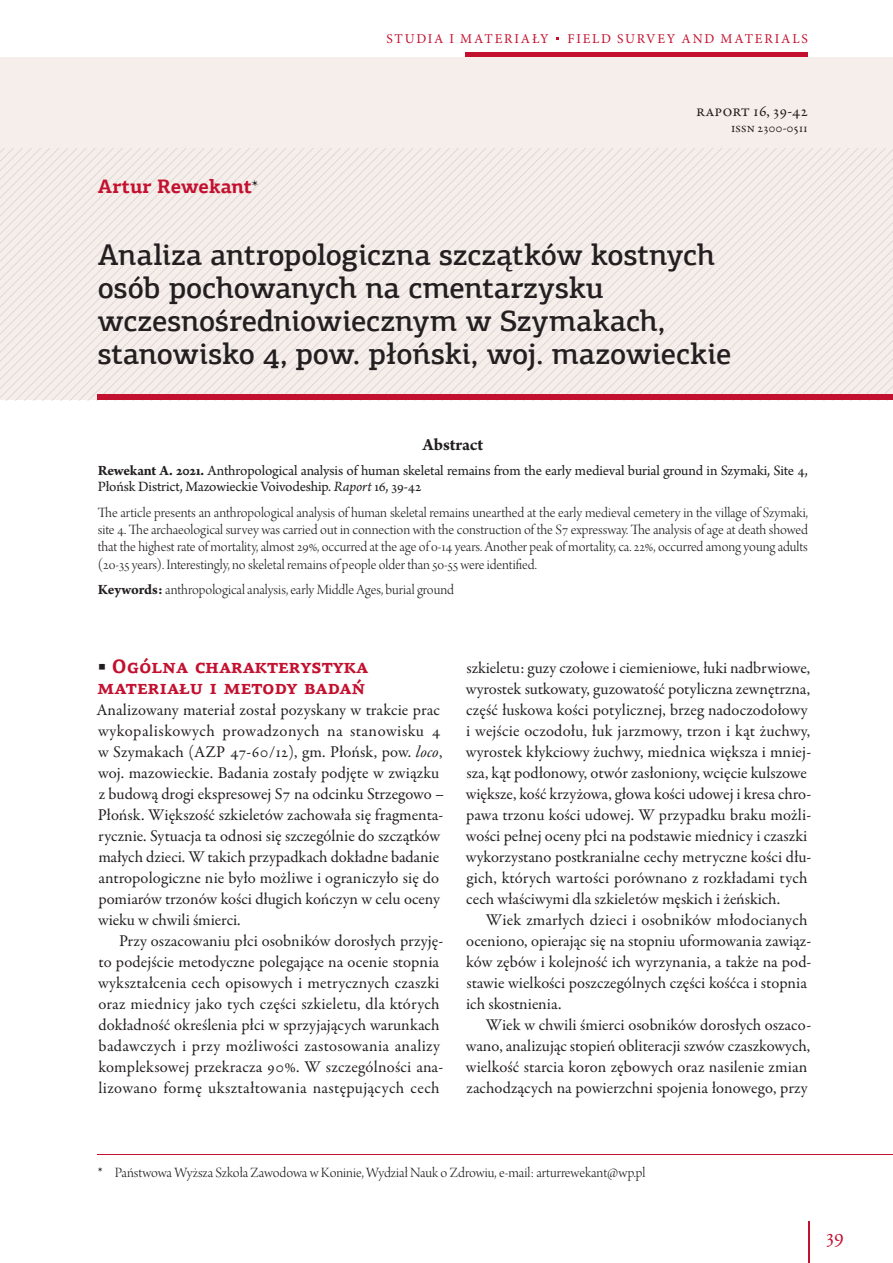
<style>
.page{position:relative;width:893px;height:1263px;background:#fff}
.page>*{position:absolute;margin:0;border:0;box-sizing:border-box;transform-origin:0 0}
.t1{font:500 30px/33px "PF Agora Slab Pro";color:#231f20}
.t2{font:21px "Adobe Garamond Pro";color:#c3102f}
.Styl_akapitowy_1{font:700 19.5px/21px "PF Agora Serif Pro";color:#c3102f}
.t3{font:700 19.5px "PF Agora Slab Pro";color:#c3102f}
.Styl_akapitowy_2{font:700 18px "Arno Pro";color:#231f20}
.Styl_akapitowy_1-2{font:16.5px/21px "Garamond Premr Pro";letter-spacing:.005em;color:#231f20}
.Styl_akapitowy_2-2{font:15px/17.2px "Arno Pro Light Display";color:#231f20;text-align:justify}
.Styl_akapitowy_2-3{font:15px/16.5px "Arno Pro";letter-spacing:-.01em;color:#231f20}
.t4{font:13.5px "Minion Pro";letter-spacing:.135em;color:#c3102f}
.Styl_akapitowy_1-3{font:13.5px "Garamond Premr Pro";letter-spacing:-.01em;color:#231f20}
.s1{font-family:"Garamond Premr Pro";font-weight:400;color:#231f20}
.s2{font-weight:700}
.s3{font-style:italic}
.s4{font-family:"Arno Pro";font-weight:700}
.s5{font-family:"Garamond Premr Pro"}
</style>
<div class="page">
<hr style="left:808px;top:1221px;width:1px;height:42px;background:#c3102f">
<div style="left:466px;top:52px;width:342px;height:5px;background:#c3102f"></div>
<div style="left:0;top:57px;width:893px;height:343px;background:#f6eeea"></div>
<svg style="left:0;top:148px;width:893px;height:252px"></svg>
<div style="left:98px;top:395px;width:795px;height:5px;background:#c3102f"></div>
<hr style="left:98px;top:1154px;width:795px;height:1px;background:#c3102f">
<p class="t4" style="left:387px;top:29px;width:164px">STUDIA I MATERIAŁY</p>
<p class="t4" style="left:567px;top:29px;width:242px">FIELD SURVEY AND MATERIALS</p>
<p class="t3" style="left:98px;top:174px;width:162px">Artur Rewekant<span class="s1">*</span></p>
<p class="Styl_akapitowy_1-2" style="left:696px;top:101px;width:113px">raport 16, 39-42</p>
<p class="Styl_akapitowy_1-3" style="left:731px;top:120px;width:78px">issn 2300-0511</p>
<p class="t1" style="left:98px;top:238px;width:635px">Analiza antropologiczna szczątków kostnych osób pochowanych na cmentarzysku wczesnośredniowiecznym w Szymakach, stanowisko 4, pow. płoński, woj. mazowieckie</p>
<p class="Styl_akapitowy_2" style="left:422px;top:434px;width:62px">Abstract</p>
<p class="Styl_akapitowy_2-3" style="left:98px;top:462px;width:712px"><span class="s2">Rewekant A. 2021.</span> Anthropological analysis of human skeletal remains from the early medieval burial ground in Szymaki, Site 4,<br>Płońsk District, Mazowieckie Voivodeship. <span class="s3">Raport</span> 16, 39-42</p>
<p class="Styl_akapitowy_2-2" style="left:98px;top:505px;width:712px">The article presents an anthropological analysis of human skeletal remains unearthed at the early medieval cemetery in the village of Szymaki, site 4. The archaeological survey was carried out in connection with the construction of the S7 expressway. The analysis of age at death showed that the highest rate of mortality, almost 29%, occurred at the age of 0-14 years. Another peak of mortality, ca. 22%, occurred among young adults (20-35 years). Interestingly, no skeletal remains of people older than 50-55 were identified.</p>
<p class="Styl_akapitowy_2-2" style="left:98px;top:582px;width:358px"><span class="s4">Keywords:</span> anthropological analysis, early Middle Ages, burial ground</p>
<p class="Styl_akapitowy_1" style="left:97px;top:656px;width:273px"><sup>■</sup> Ogólna charakterystyka materiału i metody badań</p>
<p class="Styl_akapitowy_1-2" style="left:96px;top:700px;width:349px">Analizowany materiał został pozyskany w trakcie prac wykopaliskowych prowadzonych na stanowisku 4 w Szymakach (AZP 47-60/12), gm. Płońsk, pow. <span class="s3">loco</span>, woj. mazowieckie. Badania zostały podjęte w związku z budową drogi ekspresowej S7 na odcinku Strzegowo – Płońsk. Większość szkieletów zachowała się fragmenta&shy;rycznie. Sytuacja ta odnosi się szczególnie do szczątków małych dzieci. W takich przypadkach dokładne badanie antropologiczne nie było możliwe i ograniczyło się do pomiarów trzonów kości długich kończyn w celu oceny wieku w chwili śmierci.</p>
<p class="Styl_akapitowy_1-2" style="left:98px;top:931px;width:347px;text-indent:21px">Przy oszacowaniu płci osobników dorosłych przyję&shy;to podejście metodyczne polegające na ocenie stopnia wykształcenia cech opisowych i metrycznych czaszki oraz miednicy jako tych części szkieletu, dla których dokładność określenia płci w sprzyjających warunkach badawczych i przy możliwości zastosowania analizy kompleksowej przekracza 90%. W szczególności ana&shy;lizowano formę ukształtowania następujących cech</p>
<p class="Styl_akapitowy_1-2" style="left:466px;top:658px;width:347px">szkieletu: guzy czołowe i ciemieniowe, łuki nadbrwiowe, wyrostek sutkowaty, guzowatość potyliczna zewnętrzna, część łuskowa kości potylicznej, brzeg nadoczodołowy i wejście oczodołu, łuk jarzmowy, trzon i kąt żuchwy, wyrostek kłykciowy żuchwy, miednica większa i mniej&shy;sza, kąt podłonowy, otwór zasłoniony, wcięcie kulszowe większe, kość krzyżowa, głowa kości udowej i kresa chro&shy;pawa trzonu kości udowej. W przypadku braku możli&shy;wości pełnej oceny płci na podstawie miednicy i czaszki wykorzystano postkranialne cechy metryczne kości dłu&shy;gich, których wartości porównano z rozkładami tych cech właściwymi dla szkieletów męskich i żeńskich.</p>
<p class="Styl_akapitowy_1-2" style="left:466px;top:910px;width:347px;text-indent:20px">Wiek zmarłych dzieci i osobników młodocianych oceniono, opierając się na stopniu uformowania zawiąz&shy;ków zębów i kolejność ich wyrzynania, a także na pod&shy;stawie wielkości poszczególnych części kośćca i stopnia ich skostnienia.</p>
<p class="Styl_akapitowy_1-2" style="left:466px;top:1015px;width:347px;text-indent:20px">Wiek w chwili śmierci osobników dorosłych oszaco&shy;wano, analizując stopień obliteracji szwów czaszkowych, wielkość starcia koron zębowych oraz nasilenie zmian zachodzących na powierzchni spojenia łonowego, przy</p>
<p class="Styl_akapitowy_2-2" style="left:98px;top:1165px;width:549px"><span class="s5">*</span> Państwowa Wyższa Szkoła Zawodowa w Koninie, Wydział Nauk o Zdrowiu, e-mail: arturrewekant@wp.pl</p>
<p class="t2" style="left:826px;top:1224px;width:19px">39</p>
</div>
